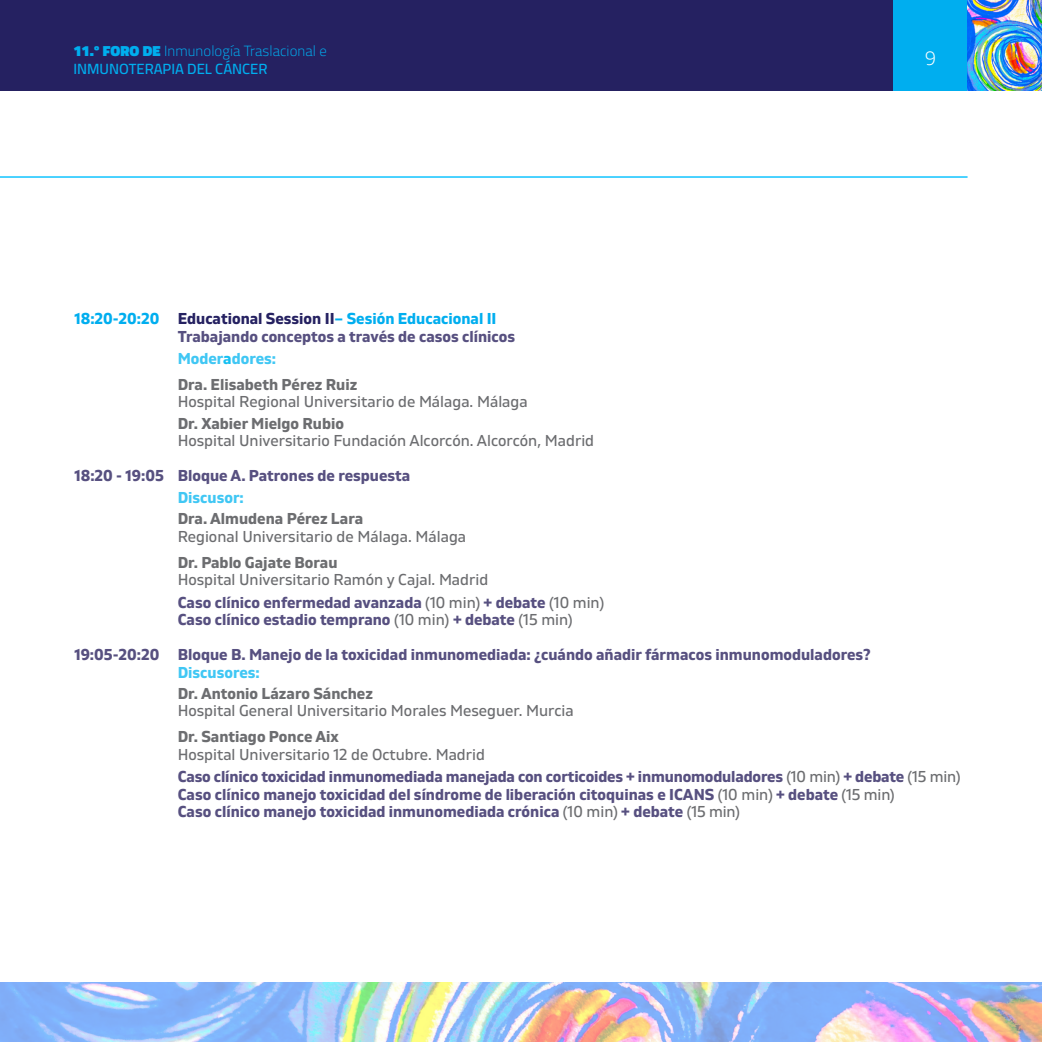
<style>
.page{position:relative;width:1042px;height:1042px;background:#fff}
.page>*{position:absolute;margin:0;border:0;box-sizing:border-box;transform-origin:0 0}
.t1{font:300 19.25px "Gilam";color:#fff}
.t2{font:700 15.75px "Gilam";color:#575080}
.t3{font:15.75px "Gilam";color:#6c6d70}
.t4{font:700 15.75px "Gilam";color:#6c6d70}
.t5{font:700 15.75px "Gilam";color:#00aeef}
.t6{font:700 15.75px "Gilam";color:#40c7f4}
.t7{font:14.7px/17.7px "Cairo";color:#00aeef}
.s1{font-weight:300}
.s2{color:#252161}
.s3{color:#15c0f2}
.s4{font-weight:400;color:#6c6d70}
</style>
<div class="page">
<div style="left:0;top:0;width:1042px;height:90px;background:#252161"></div>
<img style="left:0;top:982px;width:1042px;height:60px">
<hr style="left:0;top:0;width:1px;height:90px;background:#00aeef">
<div style="left:893px;top:0;width:75px;height:90px;background:#00aeef"></div>
<img style="left:967px;top:0;width:75px;height:90px">
<hr style="left:0;top:176px;width:967px;height:2px;background:#3cf">
<p class="t7" style="left:73px;top:42px;width:255px">11.º FORO DE <span class="s1">Inmunología Traslacional e<br></span>INMUNOTERAPIA DEL CÁNCER</p>
<p class="t1" style="left:925px;top:44px;width:12px">9</p>
<p class="t5" style="left:74px;top:307px;width:424px">18:20-20:20 <span class="s2">Educational Session II</span>– Sesión Educacional II</p>
<p class="t2" style="left:178px;top:324px;width:339px">Trabajando conceptos a través de casos clínicos</p>
<p class="t6" style="left:178px;top:347px;width:100px">Moder<span class="s3">a</span>dores:</p>
<p class="t4" style="left:178px;top:373px;width:181px">Dra. Elisabeth Pérez Ruiz</p>
<p class="t3" style="left:178px;top:390px;width:351px">Hospital Regional Universitario de Málaga. Málaga</p>
<p class="t4" style="left:178px;top:411px;width:168px">Dr. Xabier Mielgo Rubio</p>
<p class="t3" style="left:178px;top:429px;width:418px">Hospital Universitario Fundación Alcorcón. Alcorcón, Madrid</p>
<p class="t2" style="left:74px;top:464px;width:337px">18:20 - 19:05 Bloque A. Patrones de respuesta</p>
<p class="t6" style="left:178px;top:486px;width:68px">Discusor:</p>
<p class="t4" style="left:178px;top:507px;width:187px">Dra. Almudena Pérez Lara</p>
<p class="t3" style="left:178px;top:525px;width:290px">Regional Universitario de Málaga. Málaga</p>
<p class="t4" style="left:178px;top:551px;width:161px">Dr. Pablo Gajate Borau</p>
<p class="t3" style="left:178px;top:568px;width:312px">Hospital Universitario Ramón y Cajal. Madrid</p>
<p class="t2" style="left:178px;top:591px;width:428px">Caso clínico enfermedad avanzada <span class="s4">(10 min)</span> + debate <span class="s4">(10 min)</span></p>
<p class="t2" style="left:178px;top:608px;width:396px">Caso clínico estadio temprano <span class="s4">(10 min)</span> + debate <span class="s4">(15 min)</span></p>
<p class="t2" style="left:74px;top:643px;width:798px">19:05-20:20 Bloque B. Manejo de la toxicidad inmunomediada: ¿cuándo añadir fármacos inmunomoduladores?</p>
<p class="t6" style="left:178px;top:661px;width:84px">Discusores:</p>
<p class="t4" style="left:178px;top:682px;width:197px">Dr. Antonio Lázaro Sánchez</p>
<p class="t3" style="left:178px;top:699px;width:397px">Hospital General Universitario Morales Meseguer. Murcia</p>
<p class="t4" style="left:178px;top:725px;width:163px">Dr. Santiago Ponce Aix</p>
<p class="t3" style="left:178px;top:743px;width:309px">Hospital Universitario 12 de Octubre. Madrid</p>
<p class="t2" style="left:178px;top:765px;width:784px">Caso clínico toxicidad inmunomediada manejada con corticoides + inmunomoduladores <span class="s4">(10 min)</span> + debate <span class="s4">(15 min)</span></p>
<p class="t2" style="left:178px;top:783px;width:718px">Caso clínico manejo toxicidad del síndrome de liberación citoquinas e ICANS <span class="s4">(10 min)</span> + debate <span class="s4">(15 min)</span></p>
<p class="t2" style="left:178px;top:800px;width:564px">Caso clínico manejo toxicidad inmunomediada crónica <span class="s4">(10 min)</span> + debate <span class="s4">(15 min)</span></p>
</div>
